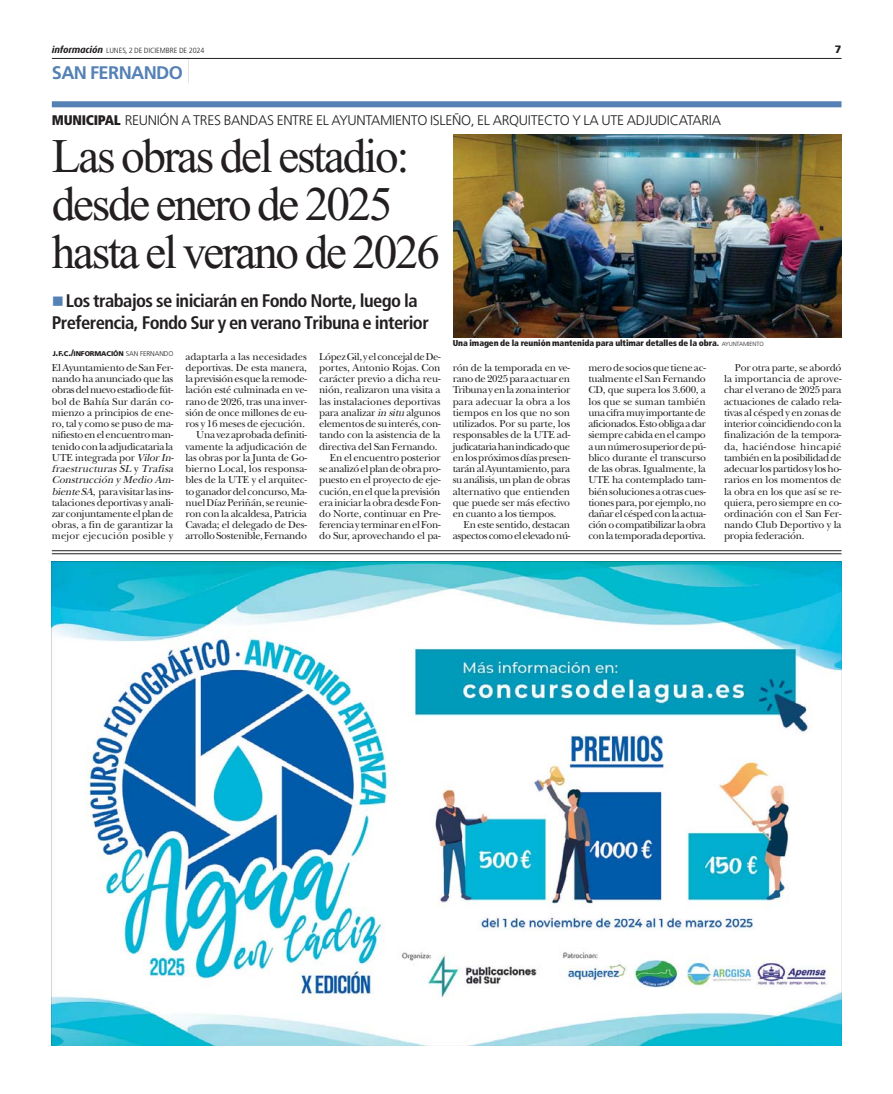
<style>
.page{position:relative;width:893px;height:1094px;background:#fff}
.page>*{position:absolute;margin:0;border:0;box-sizing:border-box;transform-origin:0 0}
.t1{font:48.15px/48.2px "Times New Roman";letter-spacing:-.05em;color:#231f20}
.t2{font:700 condensed 18.15px/22.2px "Frutiger";letter-spacing:-.03em;color:#231f20;text-align:center}
.t3{font:700 18.15px "Frutiger";letter-spacing:-.035em;color:#5581b5}
.t4{font:300 13.95px "Frutiger";letter-spacing:-.02em;color:#231f20}
.t5{font:900 10.65px "Frutiger";color:#231f20}
.t6{font:10.5px/11.2px "New Baskerville";letter-spacing:-.02em;color:#231f20;text-align:justify}
.t7{font:10.5px/11.2px "New Baskerville";letter-spacing:-.04em;color:#231f20;text-align:right}
.t8{font:900 condensed 8.55px "Frutiger";letter-spacing:-.01em;color:#231f20}
.t9{font:300 condensed 7.5px "Frutiger";letter-spacing:-.01em;color:#231f20;scale:1.1 1}
.t10{font:900 6.9px "Frutiger";letter-spacing:-.015em;color:#231f20}
.s1{font-family:"Dax";font-weight:700;font-style:italic;font-stretch:normal;font-size:9.6px}
.s2{font-family:"Apex New";font-weight:100;font-size:24.6px;color:#231f20}
.s3{font-weight:900;font-stretch:condensed}
.s4{font-size:9.15px}
.s5{font-weight:300}
.s6{font-style:italic}
.s7{font-weight:300;font-stretch:normal;font-size:6px}
</style>
<div class="page">
<hr style="left:52px;top:58px;width:789px;height:1px;background:#231f20">
<div style="left:52px;top:101px;width:789px;height:6px;background:#5581b5"></div>
<hr style="left:52px;top:550px;width:789px;height:1px;background:#231f20">
<hr style="left:52px;top:553px;width:789px;height:1px;background:#231f20">
<img style="left:52px;top:562px;width:789px;height:483px">
<img style="left:453px;top:135px;width:388px;height:202px">
<p class="t9" style="left:52px;top:48px;width:140px"><span class="s1">información</span> LUNES, 2 DE DICIEMBRE DE 2024</p>
<p class="t5" style="left:835px;top:45px;width:8px">7</p>
<h2 class="t3" style="left:52px;top:65px;width:140px">SAN FERNANDO <span class="s2">|</span></h2>
<h3 class="t4" style="left:52px;top:114px;width:670px"><span class="s3">MUNICIPAL</span> REUNIÓN A TRES BANDAS ENTRE EL AYUNTAMIENTO ISLEÑO, EL ARQUITECTO Y LA UTE ADJUDICATARIA</h3>
<h1 class="t1" style="left:52px;top:136px;width:390px">Las obras del estadio: desde enero de 2025 hasta el verano de 2026</h1>
<h2 class="t2" style="left:52px;top:291px;width:378px">Los trabajos se iniciarán en Fondo Norte, luego la<br>Preferencia, Fondo Sur y en verano Tribuna e interior</h2>
<p class="t10" style="left:53px;top:351px;width:122px">J<span class="s4">.</span>F<span class="s4">.</span>C<span class="s4">./</span>INFORMACIÓN <span class="s5">SAN FERNANDO</span></p>
<p class="t6" style="left:52px;top:363px;width:125px;text-align:left">El Ayuntamiento de San Fer&shy;nando ha anunciado que las obras del nuevo estadio de fút&shy;bol de Bahía Sur darán co&shy;mienzo a principios de ene&shy;ro, tal y como se puso de ma&shy;nifiesto en el encuentro man&shy;tenido con la adjudicataria la<br>UTE integrada por <span class="s6">VilorIn&shy;fraestructuras SL</span> y <span class="s6">Trafisa<br>Construcción y Medio Am&shy;biente SA</span>, para visitar las ins&shy;talaciones deportivas y anali&shy;zar conjuntamente el plan de obras, a fin de garantizar la mejor ejecución posible y</p>
<p class="t6" style="left:185px;top:352px;width:123px;text-align:right">adaptarla a las necesidades deportivas. De esta manera, la previsión es que la remode&shy;lación esté culminada en ve&shy;rano de 2026, tras una inver&shy;sión de once millones de eu&shy;ros y 16 meses de ejecución.<br>Una vez aprobada definiti&shy;vamente la adjudicación de las obras por la Junta de Go&shy;bierno Local, los responsa&shy;bles de la UTE y el arquitec&shy;to ganador del concurso, Ma&shy;nuel Díaz Periñán, se reunie&shy;ron con la alcaldesa, Patricia<br>Cavada; el delegado de Des&shy;arrollo Sostenible, Fernando</p>
<p class="t6" style="left:319px;top:352px;width:123px;text-align:right">López Gil, y el concejal de De&shy;portes, Antonio Rojas. Con carácter previo a dicha reu&shy;nión, realizaron una visita a las instalaciones deportivas para analizar <span class="s6">in situ</span>algunos elementos de su interés, con&shy;tando con la asistencia de la directiva del San Fernando.<br>En el encuentro posterior se analizó el plan de obra pro&shy;puesto en el proyecto de eje&shy;cución, en el que la previsión era iniciar la obra desde Fon&shy;do Norte, continuar en Pre&shy;ferencia y terminar en el Fon&shy;do Sur, aprovechando el pa-</p>
<p class="t8" style="left:453px;top:340px;width:312px">Una imagen de la reunión mantenida para ultimar detalles de la obra. <span class="s7">AYUNTAMIENTO</span></p>
<p class="t6" style="left:453px;top:363px;width:119px">rón de la temporada en ve&shy;rano de 2025 para actuar en Tribuna y en la zona interior para adecuar la obra a los tiempos en los que no son utilizados. Por su parte, los responsables de la UTE ad&shy;judicataria han indicado que en los próximos días presen&shy;tarán al Ayuntamiento, para su análisis, un plan de obras alternativo que entienden que puede ser más efectivo en cuanto a los tiempos.</p>
<p class="t7" style="left:453px;top:520px;width:119px">En este sentido, destacan aspectos como el elevado nú-</p>
<p class="t6" style="left:588px;top:363px;width:119px">mero de socios que tiene ac&shy;tualmente el San Fernando CD, que supera los 3.600, a los que se suman también una cifra muy importante de aficionados. Esto obliga a dar siempre cabida en el campo a un número superior de pú&shy;blico durante el transcurso de las obras. Igualmente, la UTE ha contemplado tam&shy;bién soluciones a otras cues&shy;tiones para, por ejemplo, no dañar el césped con la actua&shy;ción o compatibilizar la obra con la temporada deportiva.</p>
<p class="t6" style="left:724px;top:363px;width:119px;text-indent:11px">Por otra parte, se abordó la importancia de aprove&shy;char el verano de 2025 para actuaciones de calado rela&shy;tivas al césped y en zonas de interior coincidiendo con la finalización de la tempora&shy;da, haciéndose hincapié también en la posibilidad de adecuar los partidos y los ho&shy;rarios en los momentos de la obra en los que así se re&shy;quiera, pero siempre en co&shy;ordinación con el San Fer&shy;nando Club Deportivo y la propia federación.</p>
</div>
